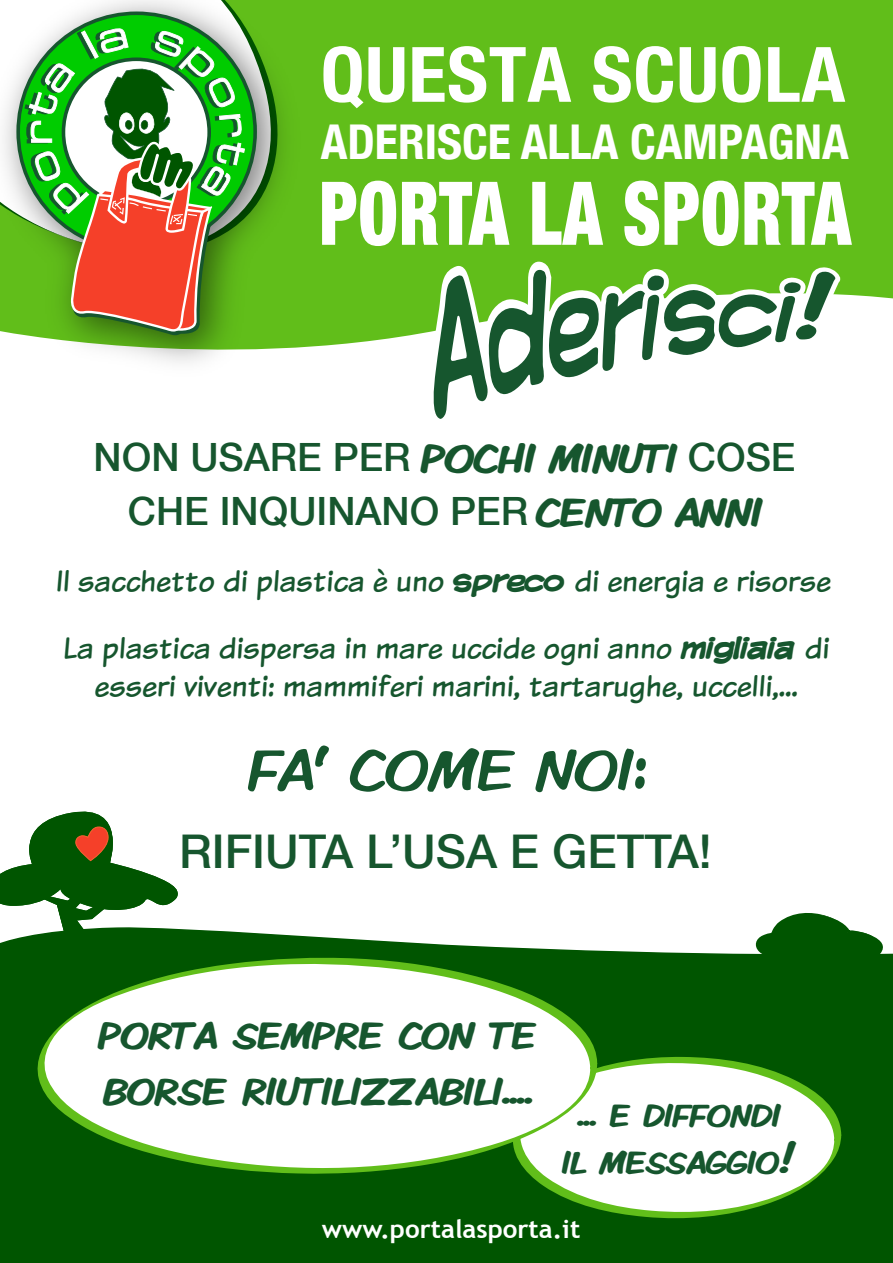
<style>
.page{position:relative;width:893px;height:1263px;background:#fff}
.page>*{position:absolute;margin:0;border:0;box-sizing:border-box;transform-origin:0 0}
.t1{font:900 condensed 88.2px "Helvetica Neue LT Std";letter-spacing:.015em;color:#fff;scale:.8 1}
.t2{font:700 condensed 76.5px "Helvetica Neue";letter-spacing:.01em;color:#fff}
.t3{font:58.5px "Komika Display";color:#16562e}
.t4{font:700 condensed 48px "Helvetica Neue";color:#fff}
.t5{font:46.5px/55.8px "Komika Display Kaps";color:#16562e}
.t6{font:500 46.5px "Helvetica Neue";color:#16562e}
.t7{font:500 39px/54px "Helvetica Neue";color:#16562e;text-align:center}
.t8{font:39px/46.8px "Komika Display Kaps";color:#16562e;text-align:center}
.t9{font:31.5px/67.5px "Komika Text";color:#16562e}
.t10{font:700 25.5px "Trebuchet MS";color:#fff}
.s1{font-family:"Komika Display";font-weight:700}
</style>
<div class="page">
<svg style="left:0;top:811px;width:178px;height:114px"></svg>
<svg style="left:0;top:925px;width:893px;height:51px"></svg>
<div style="left:0;top:976px;width:893px;height:287px;background:#050"></div>
<div style="left:310px;top:0;width:583px;height:347px;background:#61be1a"></div>
<img style="left:0;top:0;width:310px;height:363px">
<svg style="left:16px;top:12px;width:241px;height:240px"></svg>
<svg style="left:24px;top:28px;width:221px;height:310px"></svg>
<svg style="left:753px;top:913px;width:139px;height:54px"></svg>
<svg style="left:426px;top:262px;width:416px;height:157px"></svg>
<svg style="left:507px;top:1056px;width:334px;height:164px"></svg>
<svg style="left:34px;top:953px;width:563px;height:221px"></svg>
<h2 class="t2" style="left:321px;top:28px;width:526px">QUESTA SCUOLA</h2>
<h3 class="t4" style="left:321px;top:113px;width:530px">ADERISCE ALLA CAMPAGNA</h3>
<h1 class="t1" style="left:319px;top:159px;width:666px">PORTA LA SPORTA</h1>
<p class="t7" style="left:94px;top:430px;width:703px">NON USARE PER <span class="s1">POCHI MINUTI</span> COSE<br>CHE INQUINANO PER <span class="s1">CENTO ANNI</span></p>
<p class="t9" style="left:56px;top:546px;width:776px">Il sacchetto di plastica è uno <span class="s1">spreco</span> di energia e risorse<br>La plastica dispersa in mare uccide ogni anno <span class="s1">migliaia</span> di</p>
<p class="t9" style="left:94px;top:651px;width:705px">esseri viventi: mammiferi marini, tartarughe, uccelli,...</p>
<h3 class="t3" style="left:249px;top:734px;width:396px">FA’ COME NOI:</h3>
<h3 class="t6" style="left:179px;top:823px;width:534px">RIFIUTA L’USA E GETTA!</h3>
<h3 class="t5" style="left:99px;top:1004px;width:439px">PORTA SEMPRE CON TE<br>BORSE RIUTILIZZABILI....</h3>
<p class="t8" style="left:562px;top:1089px;width:236px">... E DIFFONDI<br>IL MESSAGGIO!</p>
<p class="t10" style="left:322px;top:1213px;width:260px">www.portalasporta.it</p>
</div>
